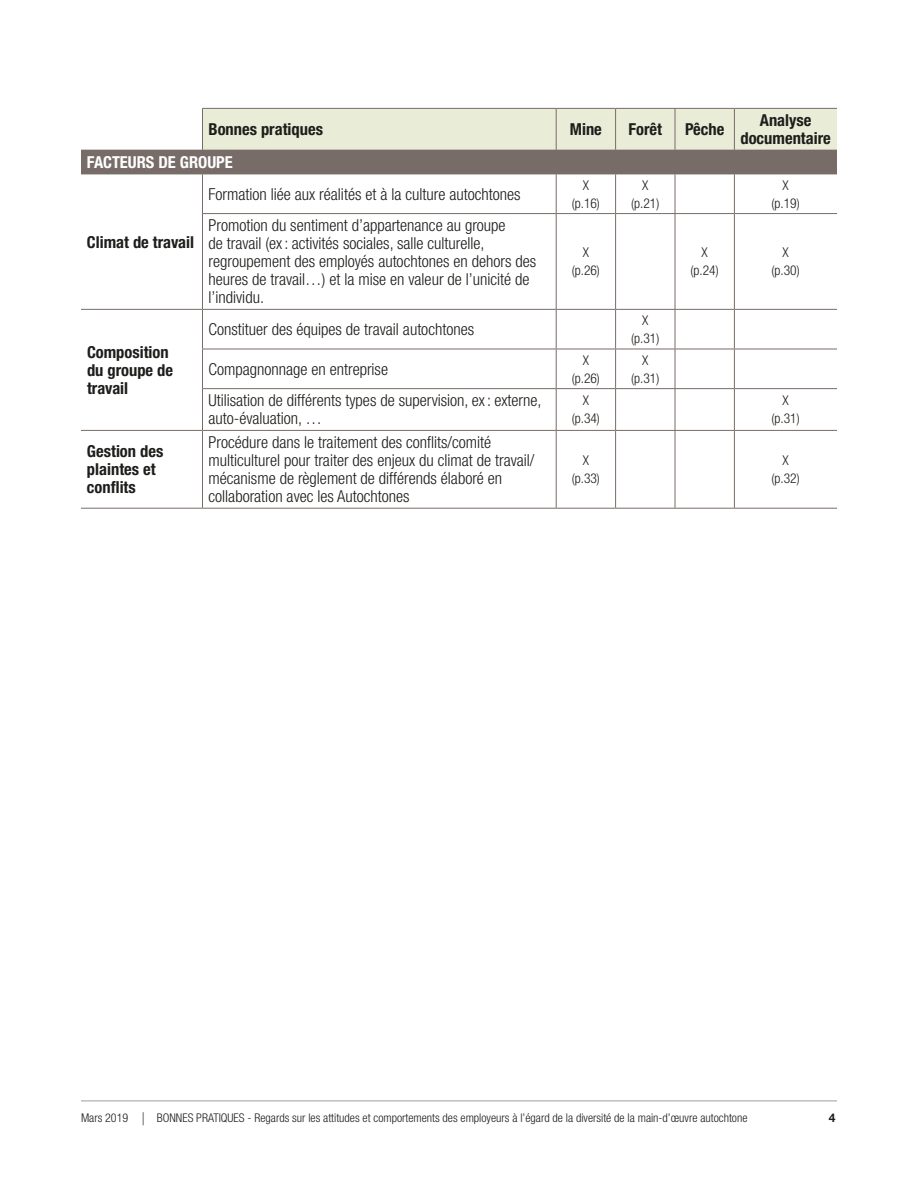
<style>
.page{position:relative;width:918px;height:1188px;background:#fff}
.page>*{position:absolute;margin:0;border:0;box-sizing:border-box;transform-origin:0 0}
.t1{font:300 condensed 16.5px/18px "Helvetica Neue LT Std";color:#1d1d1b}
.t2{font:700 condensed 16.5px/18px "Helvetica Neue LT Std";color:#1d1d1b}
.t3{font:700 condensed 16.5px "Helvetica Neue LT Std";color:#fff}
.t4{font:300 condensed 13.5px/18px "Helvetica Neue LT Std";color:#1d1d1b;text-align:center}
.t5{font:300 condensed 12px "Helvetica Neue LT Std";color:#1d1d1b}
.t6{font:700 12px "Helvetica Neue LT Std";color:#1d1d1b}
.s1{font-style:italic}
</style>
<div class="page">
<hr style="left:81px;top:1101px;width:756px;height:1px;background:#9d9d9c">
<div style="left:203px;top:109px;width:634px;height:41px;background:#e9edd7"></div>
<div style="left:81px;top:150px;width:756px;height:24px;background:#776c68"></div>
<hr style="left:202px;top:108px;width:354px;height:1px;background:#776c68">
<hr style="left:202px;top:109px;width:1px;height:41px;background:#776c68">
<hr style="left:556px;top:108px;width:60px;height:1px;background:#776c68">
<hr style="left:556px;top:109px;width:1px;height:41px;background:#776c68">
<hr style="left:616px;top:108px;width:59px;height:1px;background:#776c68">
<hr style="left:615px;top:109px;width:1px;height:41px;background:#776c68">
<hr style="left:675px;top:108px;width:59px;height:1px;background:#776c68">
<hr style="left:675px;top:109px;width:1px;height:41px;background:#776c68">
<hr style="left:734px;top:108px;width:103px;height:1px;background:#776c68">
<hr style="left:734px;top:109px;width:1px;height:41px;background:#776c68">
<hr style="left:81px;top:174px;width:121px;height:1px;background:#776c68">
<hr style="left:202px;top:174px;width:354px;height:1px;background:#776c68">
<hr style="left:202px;top:174px;width:1px;height:39px;background:#776c68">
<hr style="left:556px;top:174px;width:60px;height:1px;background:#776c68">
<hr style="left:556px;top:174px;width:1px;height:39px;background:#776c68">
<hr style="left:616px;top:174px;width:59px;height:1px;background:#776c68">
<hr style="left:615px;top:174px;width:1px;height:39px;background:#776c68">
<hr style="left:675px;top:174px;width:59px;height:1px;background:#776c68">
<hr style="left:675px;top:174px;width:1px;height:39px;background:#776c68">
<hr style="left:734px;top:174px;width:103px;height:1px;background:#776c68">
<hr style="left:734px;top:174px;width:1px;height:39px;background:#776c68">
<hr style="left:202px;top:213px;width:354px;height:1px;background:#776c68">
<hr style="left:202px;top:214px;width:1px;height:95px;background:#776c68">
<hr style="left:556px;top:213px;width:60px;height:1px;background:#776c68">
<hr style="left:556px;top:214px;width:1px;height:95px;background:#776c68">
<hr style="left:616px;top:213px;width:59px;height:1px;background:#776c68">
<hr style="left:615px;top:214px;width:1px;height:95px;background:#776c68">
<hr style="left:675px;top:213px;width:59px;height:1px;background:#776c68">
<hr style="left:675px;top:214px;width:1px;height:95px;background:#776c68">
<hr style="left:734px;top:213px;width:103px;height:1px;background:#776c68">
<hr style="left:734px;top:214px;width:1px;height:95px;background:#776c68">
<hr style="left:81px;top:309px;width:121px;height:1px;background:#776c68">
<hr style="left:202px;top:309px;width:354px;height:1px;background:#776c68">
<hr style="left:202px;top:310px;width:1px;height:39px;background:#776c68">
<hr style="left:556px;top:309px;width:60px;height:1px;background:#776c68">
<hr style="left:556px;top:310px;width:1px;height:39px;background:#776c68">
<hr style="left:616px;top:309px;width:59px;height:1px;background:#776c68">
<hr style="left:615px;top:310px;width:1px;height:39px;background:#776c68">
<hr style="left:675px;top:309px;width:59px;height:1px;background:#776c68">
<hr style="left:675px;top:310px;width:1px;height:39px;background:#776c68">
<hr style="left:734px;top:309px;width:103px;height:1px;background:#776c68">
<hr style="left:734px;top:310px;width:1px;height:39px;background:#776c68">
<hr style="left:202px;top:349px;width:354px;height:1px;background:#776c68">
<hr style="left:202px;top:349px;width:1px;height:39px;background:#776c68">
<hr style="left:556px;top:349px;width:60px;height:1px;background:#776c68">
<hr style="left:556px;top:349px;width:1px;height:39px;background:#776c68">
<hr style="left:616px;top:349px;width:59px;height:1px;background:#776c68">
<hr style="left:615px;top:349px;width:1px;height:39px;background:#776c68">
<hr style="left:675px;top:349px;width:59px;height:1px;background:#776c68">
<hr style="left:675px;top:349px;width:1px;height:39px;background:#776c68">
<hr style="left:734px;top:349px;width:103px;height:1px;background:#776c68">
<hr style="left:734px;top:349px;width:1px;height:39px;background:#776c68">
<hr style="left:202px;top:388px;width:354px;height:1px;background:#776c68">
<hr style="left:202px;top:389px;width:1px;height:41px;background:#776c68">
<hr style="left:556px;top:388px;width:60px;height:1px;background:#776c68">
<hr style="left:556px;top:389px;width:1px;height:41px;background:#776c68">
<hr style="left:616px;top:388px;width:59px;height:1px;background:#776c68">
<hr style="left:615px;top:389px;width:1px;height:41px;background:#776c68">
<hr style="left:675px;top:388px;width:59px;height:1px;background:#776c68">
<hr style="left:675px;top:389px;width:1px;height:41px;background:#776c68">
<hr style="left:734px;top:388px;width:103px;height:1px;background:#776c68">
<hr style="left:734px;top:389px;width:1px;height:41px;background:#776c68">
<hr style="left:81px;top:430px;width:121px;height:1px;background:#776c68">
<hr style="left:202px;top:430px;width:354px;height:1px;background:#776c68">
<hr style="left:202px;top:431px;width:1px;height:77px;background:#776c68">
<hr style="left:556px;top:430px;width:60px;height:1px;background:#776c68">
<hr style="left:556px;top:431px;width:1px;height:77px;background:#776c68">
<hr style="left:616px;top:430px;width:59px;height:1px;background:#776c68">
<hr style="left:615px;top:431px;width:1px;height:77px;background:#776c68">
<hr style="left:675px;top:430px;width:59px;height:1px;background:#776c68">
<hr style="left:675px;top:431px;width:1px;height:77px;background:#776c68">
<hr style="left:734px;top:430px;width:103px;height:1px;background:#776c68">
<hr style="left:734px;top:431px;width:1px;height:77px;background:#776c68">
<hr style="left:81px;top:508px;width:121px;height:1px;background:#776c68">
<hr style="left:202px;top:508px;width:354px;height:1px;background:#776c68">
<hr style="left:556px;top:508px;width:60px;height:1px;background:#776c68">
<hr style="left:616px;top:508px;width:59px;height:1px;background:#776c68">
<hr style="left:675px;top:508px;width:59px;height:1px;background:#776c68">
<hr style="left:734px;top:508px;width:103px;height:1px;background:#776c68">
<p class="t2" style="left:208px;top:120px;width:116px">Bonnes pratiques</p>
<p class="t2" style="left:570px;top:120px;width:34px">Mine</p>
<p class="t2" style="left:629px;top:120px;width:35px">Forêt</p>
<p class="t2" style="left:685px;top:120px;width:41px">Pêche</p>
<p class="t2" style="left:740px;top:111px;width:92px;text-align:center">Analyse documentaire</p>
<p class="t3" style="left:87px;top:152px;width:147px">FACTEURS DE GROUPE</p>
<p class="t2" style="left:87px;top:232px;width:109px">Climat de travail</p>
<p class="t2" style="left:87px;top:343px;width:88px">Composition du groupe de travail</p>
<p class="t1" style="left:208px;top:185px;width:314px">Formation liée aux réalités et à la culture autochtones</p>
<p class="t4" style="left:572px;top:176px;width:30px">X (p.16)</p>
<p class="t4" style="left:631px;top:176px;width:30px">X (p.21)</p>
<p class="t4" style="left:772px;top:176px;width:30px">X (p.19)</p>
<p class="t1" style="left:208px;top:216px;width:329px">Promotion du sentiment d’appartenance au groupe<br>de travail (ex: activités sociales, salle culturelle, regroupement des employés autochtones en dehors des heures de travail…) et la mise en valeur de l’unicité de l’individu.</p>
<p class="t4" style="left:572px;top:243px;width:30px">X (p.26)</p>
<p class="t4" style="left:691px;top:243px;width:30px">X (p.24)</p>
<p class="t4" style="left:772px;top:243px;width:30px">X (p.30)</p>
<p class="t1" style="left:209px;top:320px;width:267px">Constituer des équipes de travail autochtones</p>
<p class="t4" style="left:631px;top:311px;width:30px">X (p.31)</p>
<p class="t1" style="left:208px;top:360px;width:181px">Compagnonnage en entreprise</p>
<p class="t4" style="left:572px;top:351px;width:30px">X (p.26)</p>
<p class="t4" style="left:631px;top:351px;width:30px">X (p.31)</p>
<p class="t1" style="left:208px;top:391px;width:334px">Utilisation de différents types de supervision, ex: externe, auto-évaluation, …</p>
<p class="t4" style="left:572px;top:391px;width:30px">X (p.34)</p>
<p class="t4" style="left:772px;top:391px;width:30px">X (p.31)</p>
<p class="t2" style="left:87px;top:442px;width:78px">Gestion des plaintes et conflits</p>
<p class="t1" style="left:209px;top:433px;width:328px">Procédure dans le traitement des conflits/comité multiculturel pour traiter des enjeux du climat de travail/ mécanisme de règlement de différends élaboré en collaboration avec les Autochtones</p>
<p class="t4" style="left:572px;top:451px;width:30px">X (p.33)</p>
<p class="t4" style="left:772px;top:451px;width:30px">X (p.32)</p>
<p class="t5" style="left:81px;top:1110px;width:668px">Mars 2019 <span class="s1">|</span> BONNES PRATIQUES - Regards sur les attitudes et comportements des employeurs à l’égard de la diversité de la main-d’œuvre autochtone</p>
<p class="t6" style="left:829px;top:1110px;width:8px">4</p>
</div>
